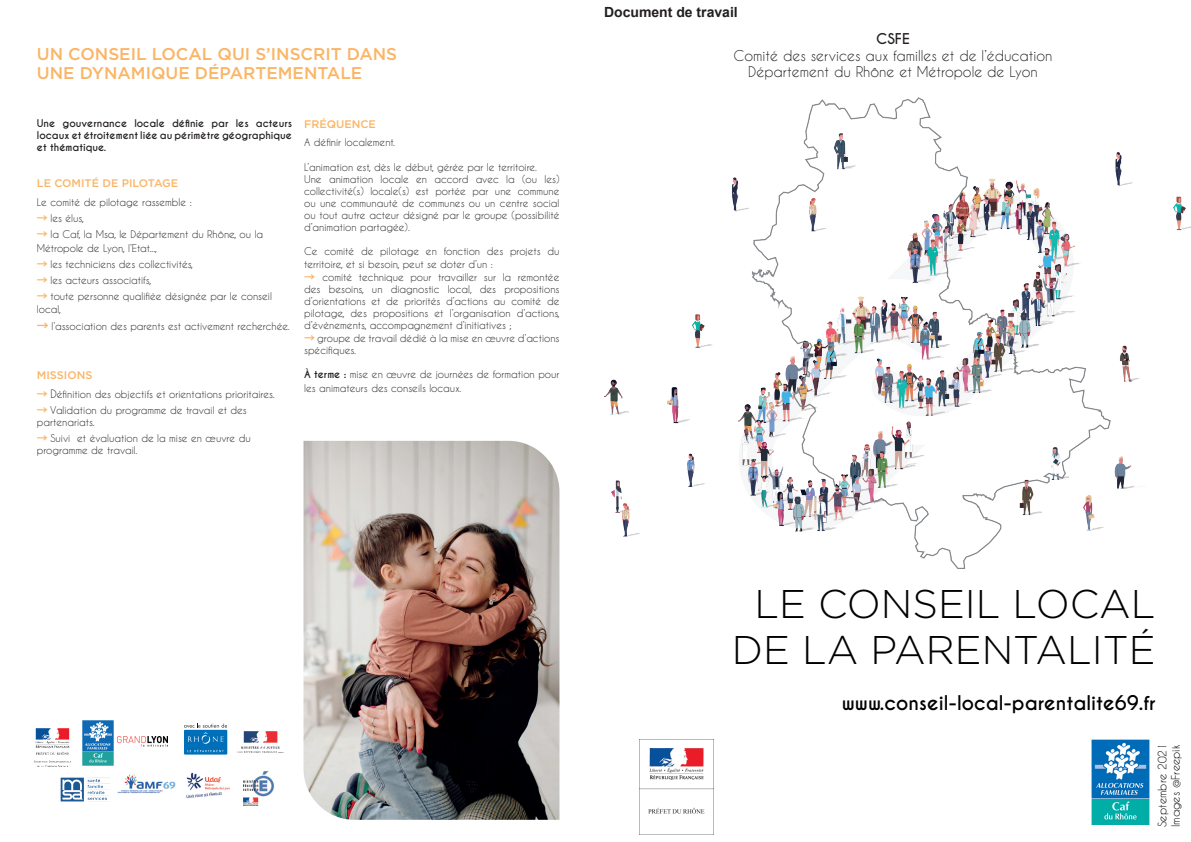
<style>
.page{position:relative;width:1191px;height:842px;background:#fff}
.page>*{position:absolute;margin:0;border:0;box-sizing:border-box;transform-origin:0 0}
.t1{font:300 40px/46px "Gotham";color:#000001;text-align:center}
.t2{font:700 19px "Caviar Dreams";color:#000001}
.t3{font:500 17px/19px "Gotham";color:#fbb566}
.t4{font:14px/16.8px "Caviar Dreams";color:#231f20;text-align:center}
.t5{font:700 14px "Arial";color:#231f20}
.t6{font:700 14px "Caviar Dreams";color:#231f20}
.t7{font:500 11px "Gotham";color:#fbb566}
.t8{font:11px/13.2px "Caviar Dreams";color:#000001}
.t9{font:10px/12px "Caviar Dreams";color:#231f20}
.t10{font:700 10px/12px "Caviar Dreams";color:#231f20;text-align:justify}
.s1{font-family:"Koz Go Pro";font-weight:700;font-size:11px;color:#fbb566}
.s2{font-family:"Koz Go Pro";font-weight:700;font-size:12px;color:#fbb566}
.s3{font-size:11px}
.s4{font-weight:700}
</style>
<div class="page">
<img style="left:1091px;top:740px;width:58px;height:85px">
<img style="left:639px;top:740px;width:74px;height:95px">
<img style="left:604px;top:98px;width:587px;height:470px">
<img style="left:303px;top:441px;width:256px;height:379px">
<img style="left:34px;top:729px;width:36px;height:37px">
<img style="left:83px;top:720px;width:31px;height:46px">
<img style="left:117px;top:774px;width:58px;height:20px">
<img style="left:118px;top:736px;width:50px;height:11px">
<svg style="left:184px;top:730px;width:43px;height:24px"></svg>
<svg style="left:184px;top:723px;width:43px;height:29px"></svg>
<img style="left:61px;top:778px;width:50px;height:23px">
<img style="left:186px;top:772px;width:44px;height:26px">
<img style="left:244px;top:771px;width:30px;height:34px">
<img style="left:237px;top:731px;width:47px;height:22px">
<h3 class="t3" style="left:37px;top:45px;width:362px">UN CONSEIL LOCAL QUI S’INSCRIT DANS<br>UNE DYNAMIQUE DÉPARTEMENTALE</h3>
<p class="t10" style="left:37px;top:117px;width:257px">Une gouvernance locale définie par les acteurs locaux et étroitement liée au périmètre géographique et thématique.</p>
<p class="t7" style="left:37px;top:176px;width:143px">LE COMITÉ DE PILOTAGE</p>
<p class="t9" style="left:37px;top:196px;width:156px">Le comité de pilotage rassemble :</p>
<p class="t9" style="left:37px;top:212px;width:49px"><span class="s1">→</span> les élus,</p>
<p class="t9" style="left:37px;top:228px;width:228px;line-height:13.2px"><span class="s1">→</span> la Caf, la Msa, le Département du Rhône, ou la<br>Métropole de Lyon, l’Etat...,</p>
<p class="t9" style="left:37px;top:258px;width:158px"><span class="s1">→</span> les techniciens des collectivités,</p>
<p class="t9" style="left:37px;top:274px;width:116px"><span class="s1">→</span> les acteurs associatifs,</p>
<p class="t9" style="left:37px;top:289px;width:236px;line-height:13.2px"><span class="s1">→</span> toute personne qualifiée désignée par le conseil local,</p>
<p class="t9" style="left:37px;top:320px;width:254px"><span class="s2">→</span> l’association des parents est activement recherchée.</p>
<p class="t7" style="left:37px;top:368px;width:57px">MISSIONS</p>
<p class="t9" style="left:37px;top:388px;width:239px"><span class="s1">→</span> <span class="s3">D</span>éfinition des objectifs et orientations prioritaires.</p>
<p class="t9" style="left:37px;top:404px;width:211px"><span class="s1">→</span> Validation du programme de travail et des partenariats.</p>
<p class="t9" style="left:37px;top:432px;width:215px"><span class="s1">→</span> Suivi et évaluation de la mise en œuvre du programme de travail.</p>
<p class="t7" style="left:304px;top:117px;width:73px">FRÉQUENCE</p>
<p class="t9" style="left:304px;top:136px;width:92px">A définir localement.</p>
<p class="t9" style="left:304px;top:161px;width:257px">L’animation est, dès le début, gérée par le territoire.<br>Une animation locale en accord avec la (ou les) collectivité(s) locale(s) est portée par une commune ou une communauté de communes ou un centre social ou tout autre acteur désigné par le groupe (possibilité d’animation partagée).</p>
<p class="t9" style="left:304px;top:244px;width:257px;line-height:13.2px">Ce comité de pilotage en fonction des projets du territoire, et si besoin, peut se doter d’un :</p>
<p class="t9" style="left:304px;top:271px;width:257px;text-align:justify"><span class="s1">→</span> comité technique pour travailler sur la remontée des besoins, un diagnostic local, des propositions d’orientations et de priorités d’actions au comité de pilotage, des propositions et l’organisation d’actions, d’événements, accompagnement d’initiatives ;</p>
<p class="t9" style="left:304px;top:332px;width:257px"><span class="s1">→</span> groupe de travail dédié à la mise en œuvre d’actions spécifiques.</p>
<p class="t9" style="left:304px;top:368px;width:257px;line-height:13.2px"><span class="s4">À terme :</span> mise en œuvre de journées de formation pour les animateurs des conseils locaux.</p>
<h3 class="t5" style="left:604px;top:2px;width:135px">Document de travail</h3>
<h3 class="t6" style="left:876px;top:30px;width:35px">CSFE</h3>
<h3 class="t4" style="left:733px;top:47px;width:320px">Comité des services aux familles et de l’éducation<br>Département du Rhône et Métropole de Lyon</h3>
<h1 class="t1" style="left:732px;top:580px;width:425px">LE CONSEIL LOCAL<br>DE LA PARENTALITÉ</h1>
<h2 class="t2" style="left:841px;top:691px;width:315px">www.conseil-local-parentalite69.fr</h2>
<p class="t8" style="left:1155px;top:827px;width:85px;rotate:-90deg">Septembre 2021<br>Images @Freepik</p>
</div>
